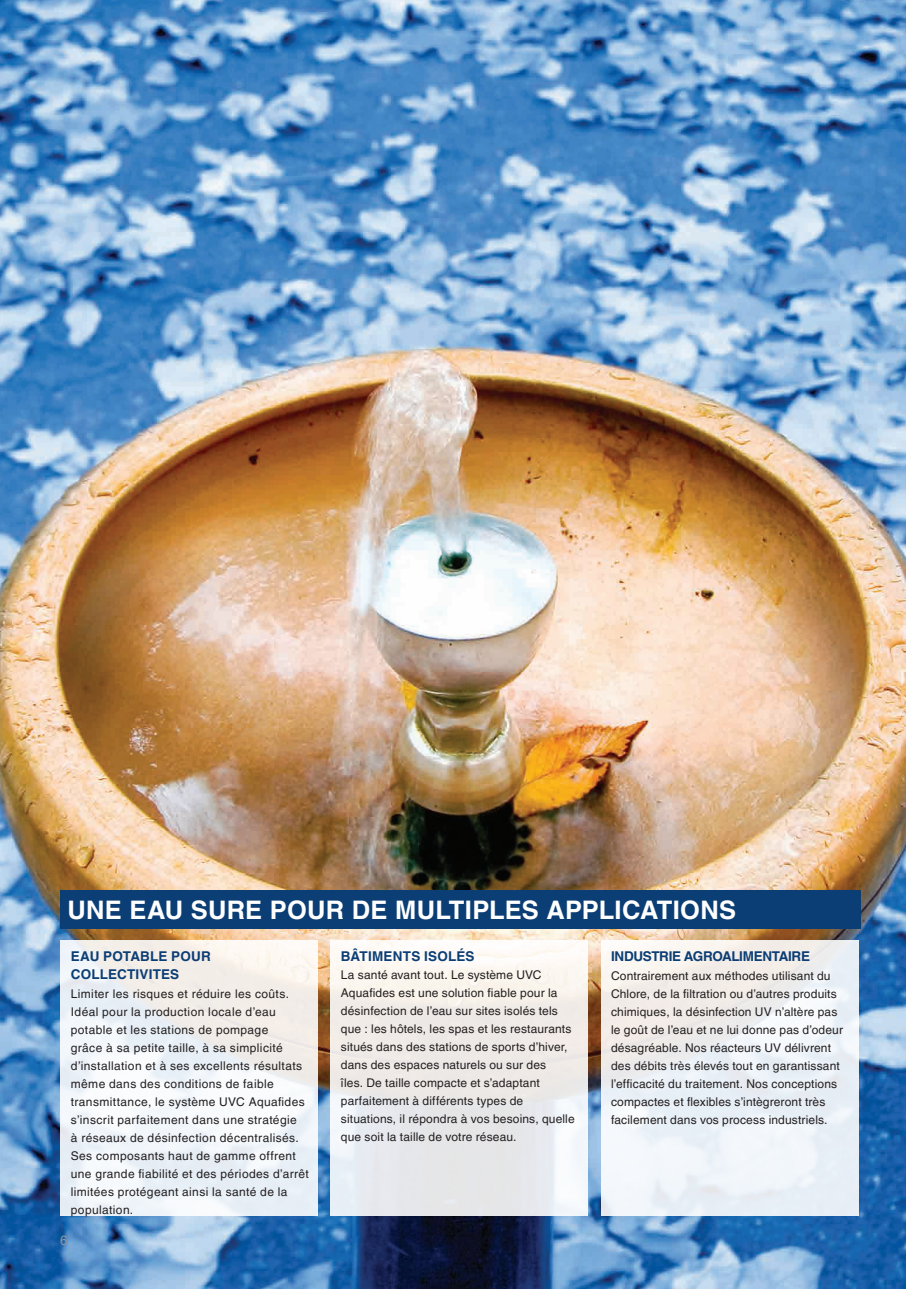
<style>
.page{position:relative;width:906px;height:1289px;background:#fff}
.page>*{position:absolute;margin:0;border:0;box-sizing:border-box;transform-origin:0 0}
.t1{font:700 25.5px "Helvetica LT Pro";letter-spacing:.01em;color:#fff}
.t2{font:700 13.5px/18px "Helvetica LT Pro";letter-spacing:.005em;color:#0b3e75}
.t3{font:700 13.5px "Helvetica LT Pro";letter-spacing:-.025em;color:#0b3e75}
.t4{font:13.5px "Helvetica LT Pro";color:#939598}
.t5{font:12px/18px "Helvetica LT Pro";letter-spacing:.015em;color:#231f20}
</style>
<div class="page">
<img style="left:0;top:0;width:906px;height:1288px">
<div style="left:601px;top:940px;width:257px;height:275px;background:linear-gradient(to right,#f2f1f1,#ebf1f6)"></div>
<svg style="left:331px;top:940px;width:257px;height:275px;fill:#edeae9"></svg>
<div style="left:60px;top:940px;width:257px;height:275px;background:linear-gradient(to right,#eff4f9,#f2f1f0)"></div>
<div style="left:60px;top:890px;width:800px;height:38px;background:#0b3e75"></div>
<h1 class="t1" style="left:67px;top:894px;width:670px">UNE EAU SURE POUR DE MULTIPLES APPLICATIONS</h1>
<p class="t2" style="left:71px;top:947px;width:141px">EAU POTABLE POUR<br>COLLECTIVITES</p>
<p class="t5" style="left:71px;top:985px;width:239px">Limiter les risques et réduire les coûts.<br>Idéal pour la production locale d’eau potable et les stations de pompage<br>grâce à sa petite taille, à sa simplicité d’installation et à ses excellents résultats même dans des conditions de faible transmittance, le système UVC Aquafides s’inscrit parfaitement dans une stratégie<br>à réseaux de désinfection décentralisés.<br>Ses composants haut de gamme offrent une grande fiabilité et des périodes d’arrêt limitées protégeant ainsi la santé de la population.</p>
<p class="t4" style="left:60px;top:1232px;width:9px">6</p>
<p class="t2" style="left:341px;top:947px;width:135px">BÂTIMENTS ISOLÉS</p>
<p class="t5" style="left:341px;top:965px;width:235px">La santé avant tout. Le système UVC Aquafides est une solution fiable pour la désinfection de l’eau sur sites isolés tels que : les hôtels, les spas et les restaurants situés dans des stations de sports d’hiver, dans des espaces naturels ou sur des<br>îles. De taille compacte et s’adaptant parfaitement à différents types de situations, il répondra à vos besoins, quelle que soit la taille de votre réseau.</p>
<p class="t3" style="left:611px;top:947px;width:200px">INDUSTRIE AGROALIMENTAIRE</p>
<p class="t5" style="left:611px;top:967px;width:233px">Contrairement aux méthodes utilisant du Chlore, de la filtration ou d’autres produits chimiques, la désinfection UV n’altère pas le goût de l’eau et ne lui donne pas d’odeur désagréable. Nos réacteurs UV délivrent des débits très élevés tout en garantissant l’efficacité du traitement. Nos conceptions compactes et flexibles s’intègreront très facilement dans vos process industriels.</p>
</div>
